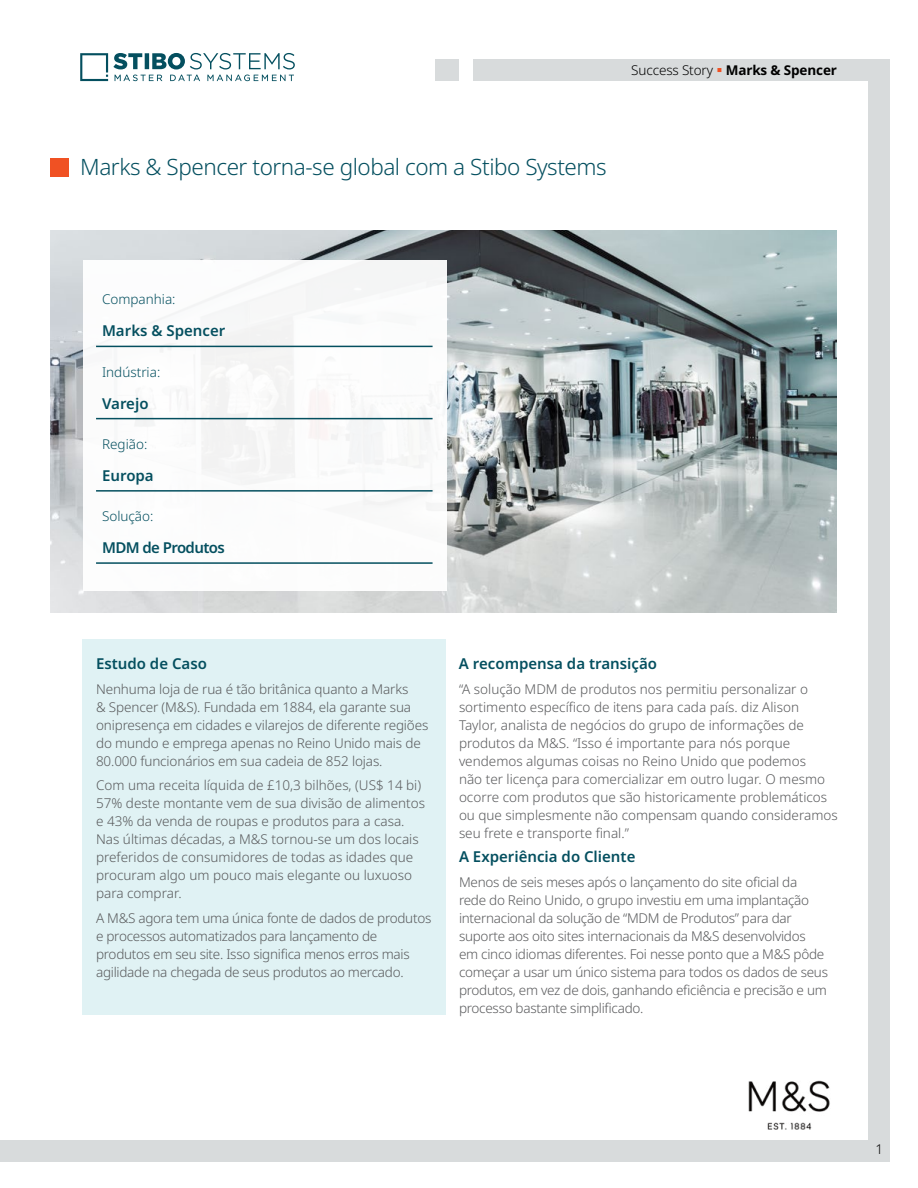
<style>
.page{position:relative;width:918px;height:1188px;background:#fff}
.page>*{position:absolute;margin:0;border:0;box-sizing:border-box;transform-origin:0 0}
.t1{font:300 22.5px "Noto Sans";letter-spacing:-.02em;color:#044f5f}
.t2{font:600 15px "Noto Sans";color:#044f5f}
.t3{font:600 15px "Noto Sans";letter-spacing:-.04em;color:#044f5f}
.t4{font:300 13.5px/18px "Noto Sans";letter-spacing:-.01em;color:#58595b}
.t5{font:300 13.5px "Noto Sans";color:#044f5f}
.t6{font:700 13.5px "Noto Sans";letter-spacing:-.01em;color:#000}
.t7{font:300 13.5px "Noto Sans";color:#000}
.s1{font-weight:300}
.s2{color:#f05123}
</style>
<div class="page">
<svg style="left:80px;top:53px;width:215px;height:28px"></svg>
<div style="left:435px;top:59px;width:23px;height:22px;background:#d8dbdc"></div>
<div style="left:473px;top:59px;width:416px;height:22px;background:#d8dbdc"></div>
<div style="left:0;top:1140px;width:889px;height:22px;background:#d8dbdc"></div>
<div style="left:868px;top:65px;width:22px;height:1097px;background:#d8dbdc"></div>
<div style="left:50px;top:158px;width:19px;height:19px;background:#f05123"></div>
<img style="left:748px;top:1080px;width:82px;height:50px">
<div style="left:83px;top:639px;width:363px;height:376px;background:#e0f2f4"></div>
<img style="left:50px;top:230px;width:786px;height:383px">
<div style="left:83px;top:260px;width:363px;height:331px;background:#fff"></div>
<hr style="left:96px;top:346px;width:337px;height:1px;background:#044f5f">
<hr style="left:96px;top:418px;width:337px;height:1px;background:#044f5f">
<hr style="left:96px;top:490px;width:337px;height:2px;background:#044f5f">
<hr style="left:96px;top:562px;width:337px;height:2px;background:#044f5f">
<p class="t6" style="left:631px;top:60px;width:207px"><span class="s1">Success Story</span> <span class="s2">▪</span> Marks &amp; Spencer</p>
<h1 class="t1" style="left:80px;top:151px;width:528px">Marks &amp; Spencer torna-se global com a Stibo Systems</h1>
<p class="t5" style="left:102px;top:290px;width:75px">Companhia:</p>
<p class="t2" style="left:102px;top:320px;width:125px">Marks &amp; Spencer</p>
<p class="t5" style="left:102px;top:362px;width:60px">Indústria:</p>
<p class="t2" style="left:102px;top:393px;width:48px">Varejo</p>
<p class="t5" style="left:102px;top:434px;width:47px">Região:</p>
<p class="t2" style="left:102px;top:465px;width:53px">Europa</p>
<p class="t5" style="left:102px;top:507px;width:53px">Solução:</p>
<p class="t3" style="left:102px;top:537px;width:124px">MDM de Produtos</p>
<p class="t2" style="left:96px;top:653px;width:112px">Estudo de Caso</p>
<p class="t4" style="left:96px;top:680px;width:334px">Nenhuma loja de rua é tão britânica quanto a Marks<br>&amp; Spencer (M&amp;S). Fundada em 1884, ela garante sua onipresença em cidades e vilarejos de diferente regiões do mundo e emprega apenas no Reino Unido mais de 80.000 funcionários em sua cadeia de 852 lojas.</p>
<p class="t4" style="left:96px;top:777px;width:331px">Com uma receita líquida de £10,3 bilhões, (US$ 14 bi)<br>57% deste montante vem de sua divisão de alimentos e 43% da venda de roupas e produtos para a casa.<br>Nas últimas décadas, a M&amp;S tornou-se um dos locais preferidos de consumidores de todas as idades que procuram algo um pouco mais elegante ou luxuoso para comprar.</p>
<p class="t4" style="left:96px;top:910px;width:337px">A M&amp;S agora tem uma única fonte de dados de produtos e processos automatizados para lançamento de produtos em seu site. Isso significa menos erros mais agilidade na chegada de seus produtos ao mercado.</p>
<p class="t2" style="left:459px;top:653px;width:200px">A recompensa da transição</p>
<p class="t4" style="left:459px;top:680px;width:380px">“A solução MDM de produtos nos permitiu personalizar o sortimento específico de itens para cada país. diz Alison Taylor, analista de negócios do grupo de informações de produtos da M&amp;S. “Isso é importante para nós porque vendemos algumas coisas no Reino Unido que podemos<br>não ter licença para comercializar em outro lugar. O mesmo ocorre com produtos que são historicamente problemáticos ou que simplesmente não compensam quando consideramos seu frete e transporte final.”</p>
<p class="t2" style="left:459px;top:846px;width:178px">A Experiência do Cliente</p>
<p class="t4" style="left:459px;top:874px;width:371px">Menos de seis meses após o lançamento do site oficial da<br>rede do Reino Unido, o grupo investiu em uma implantação internacional da solução de “MDM de Produtos” para dar suporte aos oito sites internacionais da M&amp;S desenvolvidos em cinco idiomas diferentes. Foi nesse ponto que a M&amp;S pôde começar a usar um único sistema para todos os dados de seus produtos, em vez de dois, ganhando eficiência e precisão e um processo bastante simplificado.</p>
<p class="t7" style="left:875px;top:1140px;width:9px">1</p>
</div>
